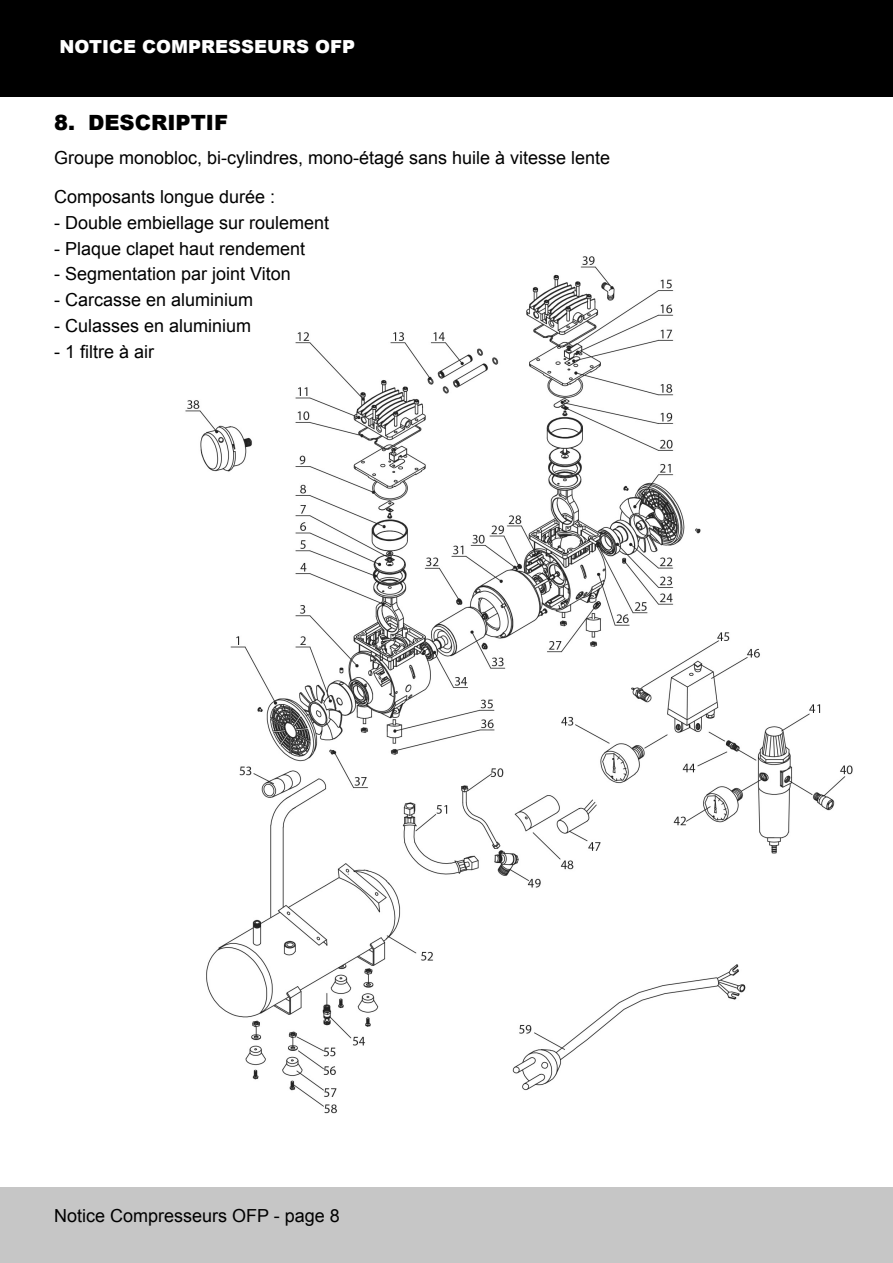
<style>
.page{position:relative;width:893px;height:1263px;background:#fff}
.page>*{position:absolute;margin:0;border:0;box-sizing:border-box;transform-origin:0 0}
.t1{font:900 21px "Arial";color:#000}
.t2{font:18px/38.5px "Arial";color:#000}
.t3{font:900 18px "Arial";color:#fff}
</style>
<div class="page">
<img style="left:185px;top:256px;width:668px;height:858px">
<div style="left:0;top:1187px;width:893px;height:76px;background:#c6c6c6"></div>
<div style="left:0;top:0;width:893px;height:96px;background:#000"></div>
<p class="t3" style="left:60px;top:33px;width:297px">NOTICE COMPRESSEURS OFP</p>
<p class="t1" style="left:54px;top:107px;width:176px">8. DESCRIPTIF</p>
<p class="t2" style="left:54px;top:139px;width:558px">Groupe monobloc, bi-cylindres, mono-étagé sans huile à vitesse lente<br>Composants longue durée :</p>
<p class="t2" style="left:54px;top:203px;width:277px">- Double embiellage sur roulement</p>
<p class="t2" style="left:54px;top:229px;width:253px">- Plaque clapet haut rendement</p>
<p class="t2" style="left:54px;top:255px;width:238px">- Segmentation par joint Viton</p>
<p class="t2" style="left:54px;top:281px;width:201px">- Carcasse en aluminium</p>
<p class="t2" style="left:54px;top:307px;width:199px">- Culasses en aluminium</p>
<p class="t2" style="left:54px;top:332px;width:102px">- 1 filtre à air</p>
<p class="t2" style="left:54px;top:1197px;width:287px">Notice Compresseurs OFP - page 8</p>
</div>
